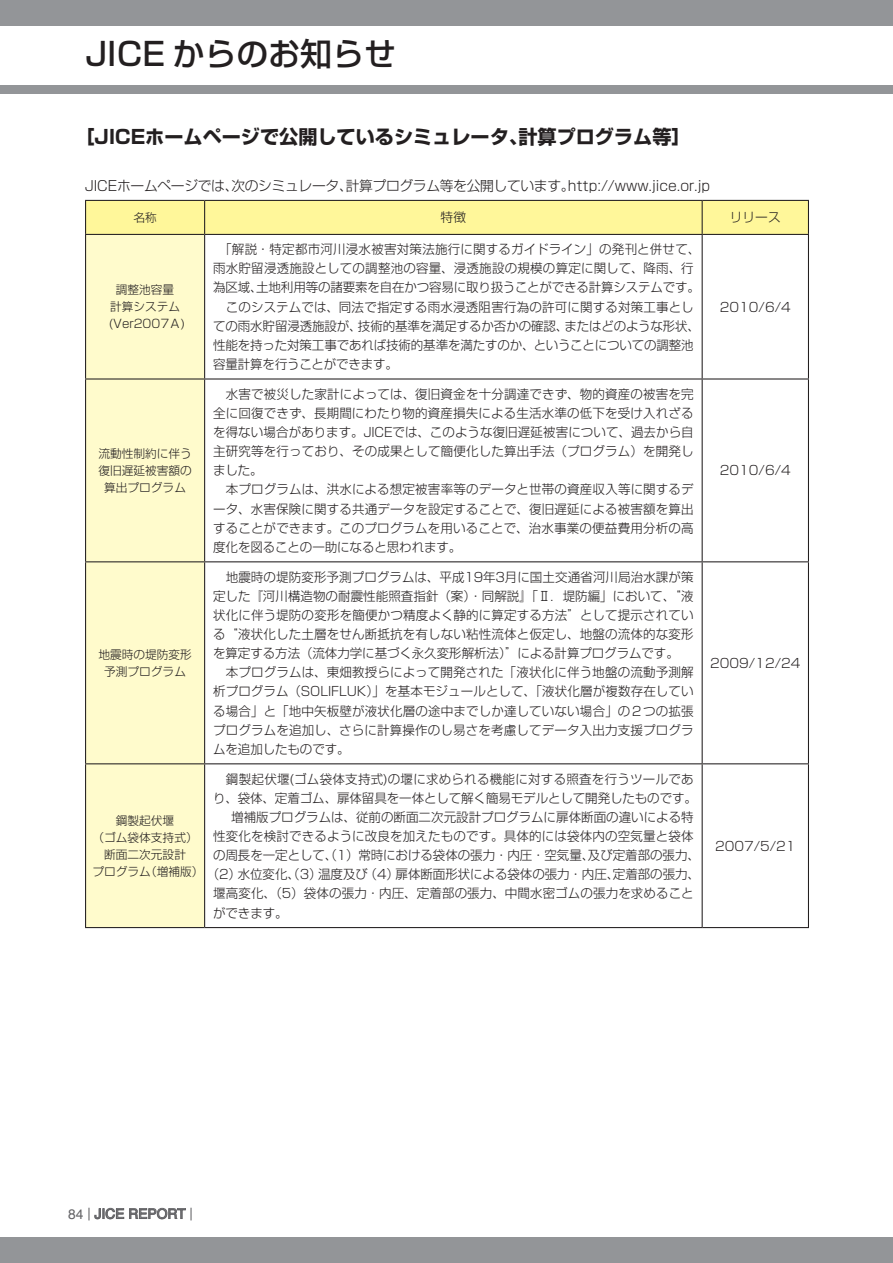
<style>
.page{position:relative;width:893px;height:1263px;background:#fff}
.page>*{position:absolute;margin:0;border:0;box-sizing:border-box;transform-origin:0 0}
.t1{font:500 31.95px "Shin Go Pro";color:#231f20}
.t2{font:700 19.2px "Shin Go Pro";color:#231f20}
.t3{font:300 13.8px "Shin Go Pro";letter-spacing:-.025em;color:#231f20}
.t4{font:13.8px "Helvetica";color:#636366}
.t5{font:300 12.75px/19.2px "Shin Go Pro";letter-spacing:.01em;color:#231f20}
.t6{font:300 12.75px/19.2px "Shin Go Pro";letter-spacing:-.01em;color:#231f20}
.t7{font:300 11.7px/17px "Shin Go Pro";color:#231f20;text-align:center}
</style>
<div class="page">
<div style="left:0;top:0;width:893px;height:26px;background:#939598"></div>
<div style="left:0;top:1237px;width:893px;height:26px;background:#939598"></div>
<div style="left:0;top:85px;width:893px;height:9px;background:#939598"></div>
<svg style="left:88px;top:1208px;width:104px;height:12px"></svg>
<div style="left:86px;top:201px;width:722px;height:33px;background:#fff79a"></div>
<div style="left:86px;top:235px;width:118px;height:692px;background:#fffbcc"></div>
<hr style="left:85px;top:200px;width:120px;height:1px;background:#231f20">
<hr style="left:85px;top:201px;width:1px;height:33px;background:#231f20">
<hr style="left:205px;top:200px;width:497px;height:1px;background:#231f20">
<hr style="left:204px;top:201px;width:1px;height:33px;background:#231f20">
<hr style="left:702px;top:200px;width:107px;height:1px;background:#231f20">
<hr style="left:702px;top:201px;width:1px;height:33px;background:#231f20">
<hr style="left:808px;top:201px;width:1px;height:33px;background:#231f20">
<hr style="left:85px;top:234px;width:120px;height:1px;background:#231f20">
<hr style="left:85px;top:235px;width:1px;height:143px;background:#231f20">
<hr style="left:205px;top:234px;width:497px;height:1px;background:#231f20">
<hr style="left:204px;top:235px;width:1px;height:143px;background:#231f20">
<hr style="left:702px;top:234px;width:107px;height:1px;background:#231f20">
<hr style="left:702px;top:235px;width:1px;height:143px;background:#231f20">
<hr style="left:808px;top:235px;width:1px;height:143px;background:#231f20">
<hr style="left:85px;top:378px;width:120px;height:1px;background:#231f20">
<hr style="left:85px;top:379px;width:1px;height:182px;background:#231f20">
<hr style="left:205px;top:378px;width:497px;height:1px;background:#231f20">
<hr style="left:204px;top:379px;width:1px;height:182px;background:#231f20">
<hr style="left:702px;top:378px;width:107px;height:1px;background:#231f20">
<hr style="left:702px;top:379px;width:1px;height:182px;background:#231f20">
<hr style="left:808px;top:379px;width:1px;height:182px;background:#231f20">
<hr style="left:85px;top:561px;width:120px;height:1px;background:#231f20">
<hr style="left:85px;top:562px;width:1px;height:201px;background:#231f20">
<hr style="left:205px;top:561px;width:497px;height:1px;background:#231f20">
<hr style="left:204px;top:562px;width:1px;height:201px;background:#231f20">
<hr style="left:702px;top:561px;width:107px;height:1px;background:#231f20">
<hr style="left:702px;top:562px;width:1px;height:201px;background:#231f20">
<hr style="left:808px;top:562px;width:1px;height:201px;background:#231f20">
<hr style="left:85px;top:763px;width:120px;height:1px;background:#231f20">
<hr style="left:85px;top:764px;width:1px;height:163px;background:#231f20">
<hr style="left:205px;top:763px;width:497px;height:1px;background:#231f20">
<hr style="left:204px;top:764px;width:1px;height:163px;background:#231f20">
<hr style="left:702px;top:763px;width:107px;height:1px;background:#231f20">
<hr style="left:702px;top:764px;width:1px;height:163px;background:#231f20">
<hr style="left:808px;top:764px;width:1px;height:163px;background:#231f20">
<hr style="left:85px;top:927px;width:120px;height:1px;background:#231f20">
<hr style="left:205px;top:927px;width:497px;height:1px;background:#231f20">
<hr style="left:702px;top:927px;width:107px;height:1px;background:#231f20">
<h1 class="t1" style="left:85px;top:28px;width:312px">JICE からのお知らせ</h1>
<h2 class="t2" style="left:75px;top:122px;width:617px">［JICEホームページで公開しているシミュレータ、計算プログラム等］</h2>
<p class="t3" style="left:85px;top:174px;width:626px">JICEホームページでは、次のシミュレータ、計算プログラム等を公開しています。http://www.jice.or.jp</p>
<p class="t7" style="left:133px;top:207px;width:25px">名称</p>
<p class="t5" style="left:441px;top:206px;width:27px">特徴</p>
<p class="t5" style="left:730px;top:206px;width:53px">リリース</p>
<p class="t7" style="left:109px;top:280px;width:78px">調整池容量<br>計算システム(Ver2007Ａ)</p>
<p class="t7" style="left:98px;top:443px;width:95px">流動性制約に伴う復旧遅延被害額の算出プログラム</p>
<p class="t7" style="left:98px;top:644px;width:95px">地震時の堤防変形予測プログラム</p>
<p class="t7" style="left:92px;top:810px;width:113px">鋼製起伏堰<br>（ゴム袋体支持式）断面二次元設計<br>プログラム（増補版）</p>
<p class="t6" style="left:213px;top:238px;width:489px">　「解説・特定都市河川浸水被害対策法施行に関するガイドライン」の発刊と併せて、雨水貯留浸透施設としての調整池の容量、浸透施設の規模の算定に関して、降雨、行為区域、土地利用等の諸要素を自在かつ容易に取り扱うことができる計算システムです。　このシステムでは、同法で指定する雨水浸透阻害行為の許可に関する対策工事としての雨水貯留浸透施設が、技術的基準を満足するか否かの確認、またはどのような形状、性能を持った対策工事であれば技術的基準を満たすのか、ということについての調整池容量計算を行うことができます。</p>
<p class="t5" style="left:213px;top:383px;width:482px">　水害で被災した家計によっては、復旧資金を十分調達できず、物的資産の被害を完全に回復できず、長期間にわたり物的資産損失による生活水準の低下を受け入れざるを得ない場合があります。JICEでは、このような復旧遅延被害について、過去から自主研究等を行っており、その成果として簡便化した算出手法（プログラム）を開発しました。<br>　本プログラムは、洪水による想定被害率等のデータと世帯の資産収入等に関するデータ、水害保険に関する共通データを設定することで、復旧遅延による被害額を算出することができます。このプログラムを用いることで、治水事業の便益費用分析の高度化を図ることの一助になると思われます。</p>
<p class="t5" style="left:213px;top:566px;width:482px">　地震時の堤防変形予測プログラムは、平成19年3月に国土交通省河川局治水課が策定した『河川構造物の耐震性能照査指針（案）・同解説』「Ⅱ．堤防編」において、“液状化に伴う堤防の変形を簡便かつ精度よく静的に算定する方法”として提示されている“液状化した土層をせん断抵抗を有しない粘性流体と仮定し、地盤の流体的な変形を算定する方法（流体力学に基づく永久変形解析法）”による計算プログラムです。　本プログラムは、東畑教授らによって開発された「液状化に伴う地盤の流動予測解析プログラム（SOLIFLUK）」を基本モジュールとして、「液状化層が複数存在している場合」と「地中矢板壁が液状化層の途中までしか達していない場合」の２つの拡張プログラムを追加し、さらに計算操作のし易さを考慮してデータ入出力支援プログラムを追加したものです。</p>
<p class="t5" style="left:213px;top:767px;width:482px">　鋼製起伏堰(ゴム袋体支持式)の堰に求められる機能に対する照査を行うツールであ</p>
<p class="t5" style="left:213px;top:787px;width:485px">り、袋体、定着ゴム、扉体留具を一体として解く簡易モデルとして開発したものです。</p>
<p class="t5" style="left:219px;top:806px;width:476px">　増補版プログラムは、従前の断面二次元設計プログラムに扉体断面の違いによる特</p>
<p class="t5" style="left:213px;top:825px;width:482px">性変化を検討できるように改良を加えたものです。具体的には袋体内の空気量と袋体</p>
<p class="t5" style="left:213px;top:844px;width:488px">の周長を一定として、（1）常時における袋体の張力・内圧・空気量、及び定着部の張力、</p>
<p class="t5" style="left:207px;top:863px;width:495px">（2）水位変化、（3）温度及び（4）扉体断面形状による袋体の張力・内圧、定着部の張力、</p>
<p class="t5" style="left:213px;top:882px;width:482px">堰高変化、（5）袋体の張力・内圧、定着部の張力、中間水密ゴムの張力を求めること</p>
<p class="t5" style="left:213px;top:901px;width:76px">ができます。</p>
<p class="t5" style="left:720px;top:296px;width:72px">2010/6/4</p>
<p class="t5" style="left:720px;top:459px;width:72px">2010/6/4</p>
<p class="t5" style="left:710px;top:652px;width:92px">2009/12/24</p>
<p class="t5" style="left:715px;top:834px;width:82px">2007/5/21</p>
<p class="t4" style="left:68px;top:1204px;width:119px">84 JICE REPORT</p>
</div>
